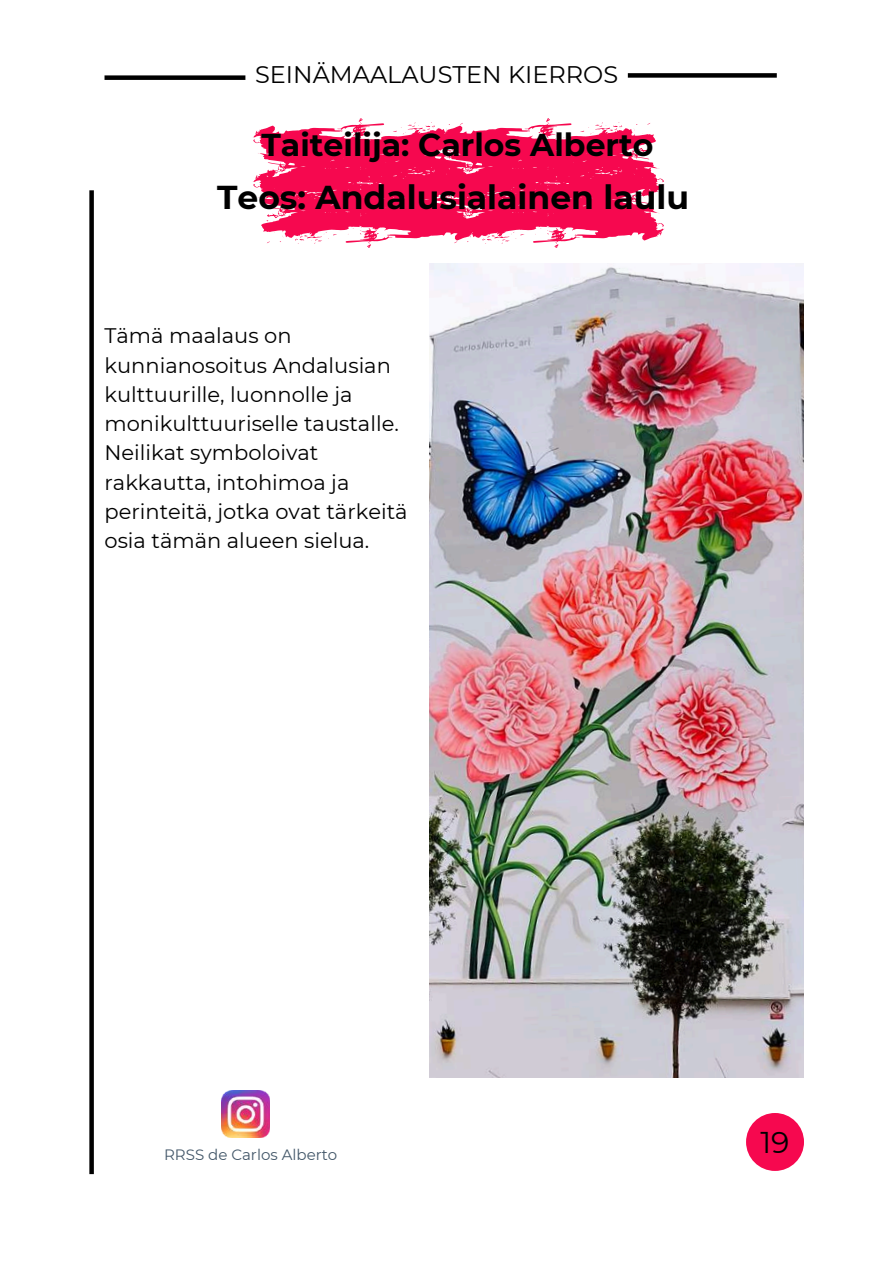
<style>
.page{position:relative;width:894px;height:1264px;background:#fff}
.page>*{position:absolute;margin:0;border:0;box-sizing:border-box;transform-origin:0 0}
.t1{font:700 33px "Montserrat";color:#000}
.t2{font:700 31.5px "Montserrat";color:#000}
.t3{font:30px "Montserrat";color:#000}
.t4{font:24px "Montserrat";color:#000}
.t5{font:21px/29.2px "Montserrat";color:#000}
.t6{font:15px "Montserrat";color:#435769}
</style>
<div class="page">
<div style="left:745px;top:1112px;width:58px;height:58px;background:#f6084f;border-radius:50%"></div>
<svg style="left:253px;top:118px;width:411px;height:129px"></svg>
<img style="left:222px;top:1090px;width:47px;height:47px">
<div style="left:104px;top:75px;width:141px;height:5px;background:#000"></div>
<div style="left:627px;top:73px;width:149px;height:5px;background:#000"></div>
<div style="left:89px;top:190px;width:5px;height:984px;background:#000"></div>
<img style="left:430px;top:263px;width:373px;height:814px">
<p class="t4" style="left:255px;top:59px;width:364px">SEINÄMAALAUSTEN KIERROS</p>
<h2 class="t2" style="left:261px;top:126px;width:393px">Taiteilija: Carlos Alberto</h2>
<h1 class="t1" style="left:217px;top:177px;width:473px">Teos: Andalusialainen laulu</h1>
<p class="t5" style="left:104px;top:321px;width:304px">Tämä maalaus on kunnianosoitus Andalusian kulttuurille, luonnolle ja monikulttuuriselle taustalle.<br>Neilikat symboloivat rakkautta, intohimoa ja perinteitä, jotka ovat tärkeitä osia tämän alueen sielua.</p>
<p class="t6" style="left:164px;top:1145px;width:175px">RRSS de Carlos Alberto</p>
<h3 class="t3" style="left:760px;top:1123px;width:31px">19</h3>
</div>
